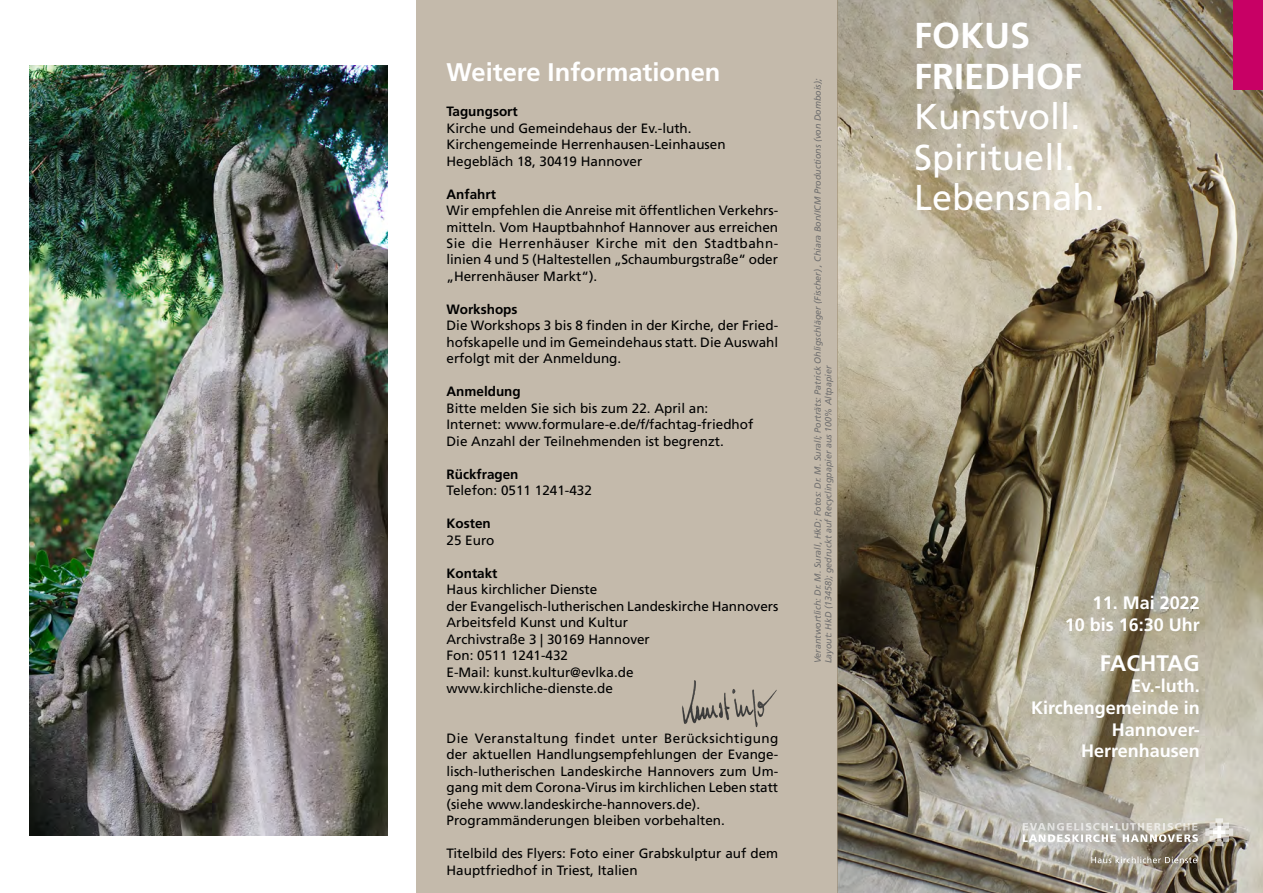
<style>
.page{position:relative;width:1263px;height:893px;background:#fff}
.page>*{position:absolute;margin:0;border:0;box-sizing:border-box;transform-origin:0 0}
.U_HkD_Titel_DINlang{font:36px "Frutiger LT Com";color:#fff}
.U_HkD_Titel_DINlang-2{font:700 36px "Frutiger LT Com";color:#fff}
.HkD_Head_DINlang_lin{font:700 25.5px "Frutiger LT Com";color:#fff}
.U_HkD_Untertitel_DIN{font:700 22.5px "Frutiger LT Com";color:#fff}
.U_HkD_Untertitel_DIN-2{font:700 18px/21.6px "Frutiger LT Com";color:#fff;text-align:right}
.HkD_Fließtext_DINlan{font:13.5px/16.5px "Frutiger LT Com";color:#000;text-align:justify}
.HkD_Fließtext_DINlan-2{font:700 13.5px "Frutiger LT Com";color:#000}
.HkD_Bildunterschrift{font:italic 9px "Frutiger LT Com";color:#706f6f}
</style>
<div class="page">
<img style="left:29px;top:65px;width:358px;height:770px">
<img style="left:838px;top:0;width:425px;height:893px">
<svg style="left:1091px;top:856px;width:106px;height:7px"></svg>
<svg style="left:1205px;top:818px;width:28px;height:28px"></svg>
<svg style="left:1023px;top:823px;width:175px;height:19px;background:#c8c5be"></svg>
<div style="left:1233px;top:0;width:30px;height:89px;background:#c80065"></div>
<div style="left:417px;top:0;width:421px;height:893px;background:#c4baab"></div>
<img style="left:682px;top:680px;width:95px;height:48px">
<p class="HkD_Head_DINlang_lin" style="left:446px;top:57px;width:275px">Weitere Informationen</p>
<p class="HkD_Fließtext_DINlan-2" style="left:446px;top:103px;width:73px">Tagungsort</p>
<p class="HkD_Fließtext_DINlan" style="left:446px;top:120px;width:247px">Kirche und Gemeindehaus der Ev.-luth.</p>
<p class="HkD_Fließtext_DINlan" style="left:446px;top:136px;width:281px">Kirchengemeinde Herrenhausen-Leinhausen</p>
<p class="HkD_Fließtext_DINlan" style="left:446px;top:153px;width:197px">Hegebläch 18, 30419 Hannover</p>
<p class="HkD_Fließtext_DINlan-2" style="left:446px;top:186px;width:51px">Anfahrt</p>
<p class="HkD_Fließtext_DINlan" style="left:446px;top:202px;width:333px">Wir empfehlen die Anreise mit öffentlichen Verkehrs&shy;mitteln. Vom Hauptbahnhof Hannover aus erreichen Sie die Herrenhäuser Kirche mit den Stadtbahn&shy;linien 4 und 5 (Haltestellen „Schaumburgstraße“ oder „Herrenhäuser Markt“).</p>
<p class="HkD_Fließtext_DINlan-2" style="left:446px;top:301px;width:72px">Workshops</p>
<p class="HkD_Fließtext_DINlan" style="left:446px;top:318px;width:333px">Die Workshops 3 bis 8 finden in der Kirche, der Fried&shy;hofskapelle und im Gemeindehaus statt. Die Auswahl erfolgt mit der Anmeldung.</p>
<p class="HkD_Fließtext_DINlan-2" style="left:446px;top:384px;width:76px">Anmeldung</p>
<p class="HkD_Fließtext_DINlan" style="left:446px;top:400px;width:263px">Bitte melden Sie sich bis zum 22. April an:</p>
<p class="HkD_Fließtext_DINlan" style="left:446px;top:417px;width:308px">Internet: www.formulare-e.de/f/fachtag-friedhof</p>
<p class="HkD_Fließtext_DINlan" style="left:446px;top:433px;width:279px">Die Anzahl der Teilnehmenden ist begrenzt.</p>
<p class="HkD_Fließtext_DINlan-2" style="left:446px;top:466px;width:74px">Rückfragen</p>
<p class="HkD_Fließtext_DINlan" style="left:446px;top:483px;width:147px">Telefon: 0511 1241-432</p>
<p class="HkD_Fließtext_DINlan-2" style="left:446px;top:516px;width:46px">Kosten</p>
<p class="HkD_Fließtext_DINlan" style="left:446px;top:532px;width:50px">25 Euro</p>
<p class="HkD_Fließtext_DINlan-2" style="left:446px;top:565px;width:53px">Kontakt</p>
<p class="HkD_Fließtext_DINlan" style="left:446px;top:582px;width:152px">Haus kirchlicher Dienste</p>
<p class="HkD_Fließtext_DINlan" style="left:446px;top:598px;width:333px">der Evangelisch-lutherischen Landeskirche Hannovers</p>
<p class="HkD_Fließtext_DINlan" style="left:446px;top:615px;width:183px">Arbeitsfeld Kunst und Kultur</p>
<p class="HkD_Fließtext_DINlan" style="left:446px;top:631px;width:205px">Archivstraße 3 | 30169 Hannover</p>
<p class="HkD_Fließtext_DINlan" style="left:446px;top:648px;width:123px">Fon: 0511 1241-432</p>
<p class="HkD_Fließtext_DINlan" style="left:446px;top:664px;width:189px">E-Mail: kunst.kultur@evlka.de</p>
<p class="HkD_Fließtext_DINlan" style="left:446px;top:681px;width:168px">www.kirchliche-dienste.de</p>
<p class="HkD_Fließtext_DINlan" style="left:446px;top:730px;width:333px">Die Veranstaltung findet unter Berücksichtigung der aktuellen Handlungsempfehlungen der Evange&shy;lisch-lutherischen Landeskirche Hannovers zum Um&shy;gang mit dem Corona-Virus im kirchlichen Leben statt</p>
<p class="HkD_Fließtext_DINlan" style="left:446px;top:796px;width:255px">(siehe www.landeskirche-hannovers.de).</p>
<p class="HkD_Fließtext_DINlan" style="left:446px;top:813px;width:280px">Programmänderungen bleiben vorbehalten.</p>
<p class="HkD_Fließtext_DINlan" style="left:446px;top:846px;width:333px">Titelbild des Flyers: Foto einer Grabskulptur auf dem<br>Hauptfriedhof in Triest, Italien</p>
<p class="HkD_Bildunterschrift" style="left:812px;top:663px;width:587px;rotate:-90deg">Verantwortlich: Dr. M. Surall, HkD; Fotos: Dr. M. Surall; Porträts: Patrick Ohligschläger (Fischer) , Chiara Bon/ICM Productions (von Dombois);</p>
<p class="HkD_Bildunterschrift" style="left:823px;top:663px;width:299px;rotate:-90deg">Layout: HkD (13458); gedruckt auf Recyclingpapier aus 100% Altpapier</p>
<p class="U_HkD_Titel_DINlang-2" style="left:914px;top:15px;width:118px">FOKUS</p>
<p class="U_HkD_Titel_DINlang-2" style="left:914px;top:55px;width:170px">FRIEDHOF</p>
<p class="U_HkD_Titel_DINlang" style="left:914px;top:96px;width:168px">Kunstvoll.</p>
<p class="U_HkD_Titel_DINlang" style="left:914px;top:136px;width:162px">Spirituell.</p>
<p class="U_HkD_Titel_DINlang" style="left:914px;top:177px;width:192px">Lebensnah.</p>
<p class="U_HkD_Untertitel_DIN-2" style="left:1065px;top:592px;width:137px">11. Mai 2022<br>10 bis 16:30 Uhr</p>
<p class="U_HkD_Untertitel_DIN" style="left:1100px;top:650px;width:101px">FACHTAG</p>
<p class="U_HkD_Untertitel_DIN-2" style="left:1131px;top:675px;width:70px">Ev.-luth.</p>
<p class="U_HkD_Untertitel_DIN-2" style="left:1031px;top:697px;width:170px">Kirchengemeinde in<br>Hannover-</p>
<p class="U_HkD_Untertitel_DIN-2" style="left:1081px;top:740px;width:120px">Herrenhausen</p>
</div>
